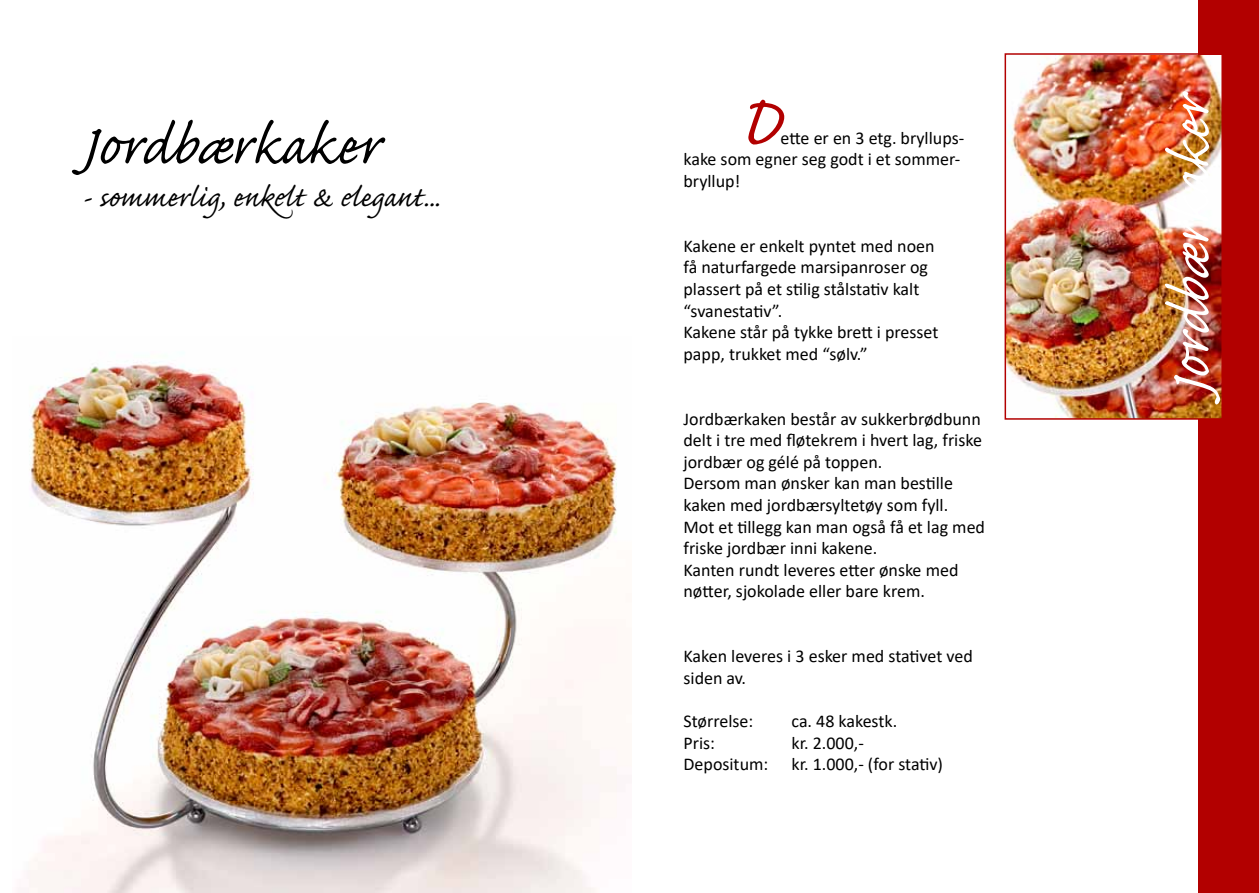
<style>
.page{position:relative;width:1259px;height:893px;background:#fff}
.page>*{position:absolute;margin:0;border:0;box-sizing:border-box;transform-origin:0 0}
.t1{font:90px "Caflisch Script Pro";color:#b20000}
.t2{font:72px "Caflisch Script Pro";color:#000}
.t3{font:72px "Caflisch Script Pro";color:#fff}
.t4{font:36px "Caflisch Script Pro";letter-spacing:.005em;color:#000}
.t5{font:18px/21.6px "Calibri";color:#000}
</style>
<div class="page">
<div style="left:1198px;top:0;width:61px;height:893px;background:#b20000"></div>
<img style="left:1007px;top:56px;width:213px;height:361px">
<div style="left:1004px;top:53px;width:219px;height:367px;border:2px solid #b20000"></div>
<img style="left:29px;top:362px;width:588px;height:531px">
<h2 class="t2" style="left:80px;top:108px;width:306px">Jordbærkaker</h2>
<h3 class="t4" style="left:82px;top:179px;width:359px">- sommerlig, enkelt &amp; elegant...</h3>
<h1 class="t1" style="left:737px;top:75px;width:45px">D</h1>
<p class="t5" style="left:683px;top:126px;width:282px;text-indent:97px">ette er en 3 etg. bryllups&shy;kake som egner seg godt i et sommer&shy;bryllup!</p>
<p class="t5" style="left:683px;top:234px;width:256px">Kakene er enkelt pyntet med noen få naturfargede marsipanroser og plassert på et stilig stålstativ kalt “svanestativ”.<br>Kakene står på tykke brett i presset papp, trukket med “sølv.”</p>
<p class="t5" style="left:683px;top:407px;width:303px">Jordbærkaken består av sukkerbrødbunn delt i tre med fløtekrem i hvert lag, friske jordbær og gélé på toppen.<br>Dersom man ønsker kan man bestille kaken med jordbærsyltetøy som fyll.<br>Mot et tillegg kan man også få et lag med friske jordbær inni kakene.<br>Kanten rundt leveres etter ønske med nøtter, sjokolade eller bare krem.</p>
<p class="t5" style="left:683px;top:645px;width:291px">Kaken leveres i 3 esker med stativet ved siden av.</p>
<p class="t5" style="left:683px;top:710px;width:71px">Størrelse:</p>
<p class="t5" style="left:791px;top:710px;width:107px">ca. 48 kakestk.</p>
<p class="t5" style="left:683px;top:731px;width:33px">Pris:</p>
<p class="t5" style="left:791px;top:731px;width:74px">kr. 2.000,-</p>
<p class="t5" style="left:683px;top:753px;width:86px">Depositum:</p>
<p class="t5" style="left:791px;top:753px;width:153px">kr. 1.000,- (for stativ)</p>
<h2 class="t3" style="left:1153px;top:396px;width:307px;rotate:-90deg">Jordbærkaker</h2>
</div>
